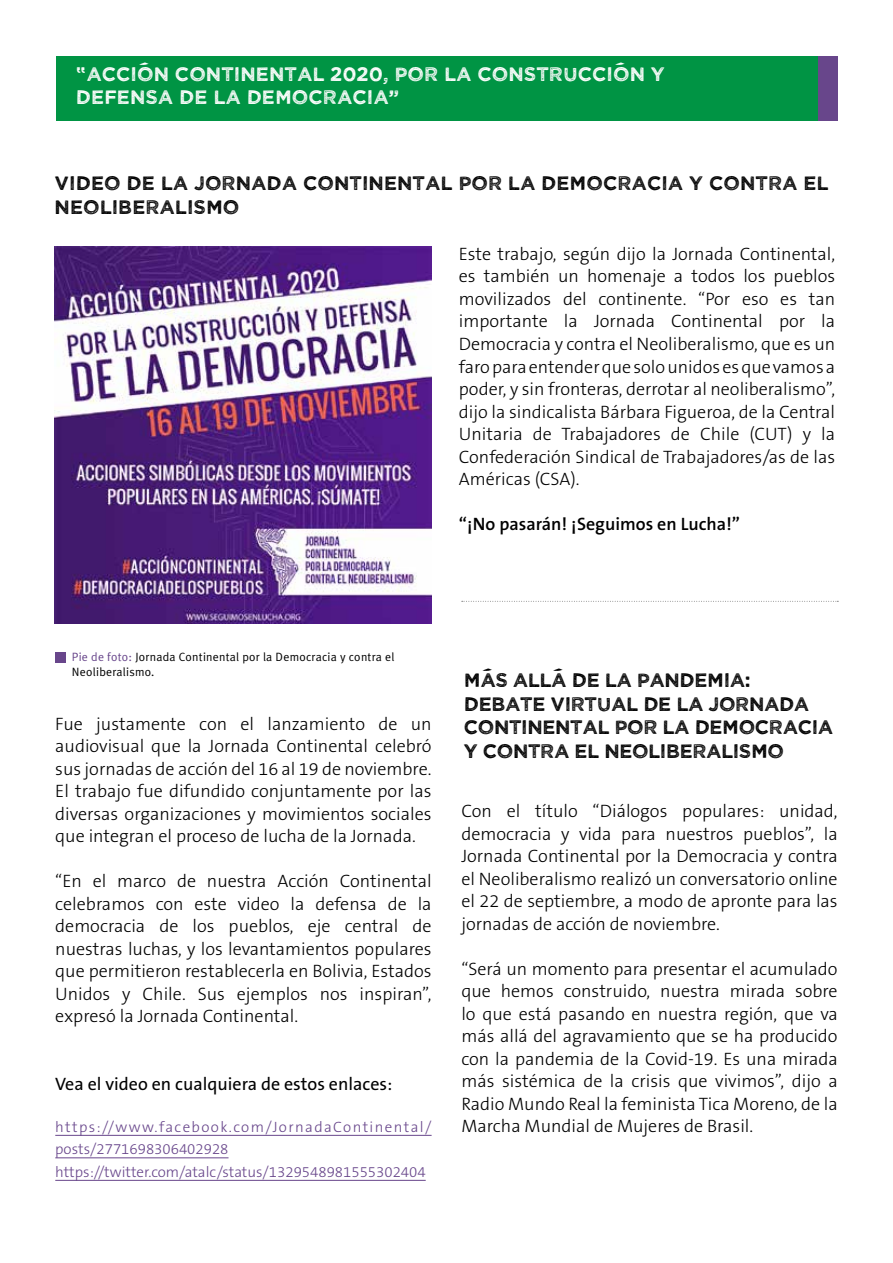
<style>
.page{position:relative;width:893px;height:1263px;background:#fff}
.page>*{position:absolute;margin:0;border:0;box-sizing:border-box;transform-origin:0 0}
.t1{font:19.5px/23.4px "Wicked Grit";letter-spacing:-.02em;color:#000}
.t2{font:19.5px/23.4px "Wicked Grit";color:#000}
.t3{font:19.5px/23.4px "Wicked Grit";color:#fff}
.t4{font:300 18px/22.5px "The Sans B3";color:#000;text-align:justify}
.t5{font:18px "The Sans B5 Plain";color:#000}
.t6{font:600 18px "The Sans B6";color:#000}
.t7{font:300 15px/22.5px "The Sans B3";color:#68468b}
.t8{font:12px/14.4px "Meta Plus Normal";letter-spacing:.02em;color:#000}
.s1{color:#68468b}
</style>
<div class="page">
<div style="left:56px;top:56px;width:778px;height:64px;background:#009444"></div>
<hr style="left:55px;top:1135px;width:377px;height:1px;background:#68468b">
<hr style="left:55px;top:1157px;width:174px;height:1px;background:#68468b">
<hr style="left:55px;top:1180px;width:371px;height:1px;background:#68468b">
<svg style="left:462px;top:601px;width:376px;height:1px"></svg>
<div style="left:55px;top:652px;width:10px;height:11px;background:#68468b"></div>
<img style="left:55px;top:247px;width:377px;height:377px">
<div style="left:818px;top:56px;width:20px;height:64px;background:#68468b"></div>
<p class="t3" style="left:76px;top:61px;width:591px">“ACCIÓN CONTINENTAL 2020, POR LA CONSTRUCCIÓN Y<br>DEFENSA DE LA DEMOCRACIA”</p>
<p class="t2" style="left:55px;top:170px;width:775px">VIDEO DE LA JORNADA CONTINENTAL POR LA DEMOCRACIA Y CONTRA EL<br>NEOLIBERALISMO</p>
<p class="t4" style="left:459px;top:243px;width:378px">Este trabajo, según dijo la Jornada Continental, es también un homenaje a todos los pueblos movilizados del continente. “Por eso es tan importante la Jornada Continental por la Democracia y contra el Neoliberalismo, que es un faro para entender que solo unidos es que vamos a poder, y sin fronteras, derrotar al neoliberalismo”, dijo la sindicalista Bárbara Figueroa, de la Central Unitaria de Trabajadores de Chile (CUT) y la Confederación Sindical de Trabajadores/as de las Américas (CSA).</p>
<p class="t6" style="left:459px;top:514px;width:283px">“¡No pasarán! ¡Seguimos en Lucha!”</p>
<p class="t8" style="left:72px;top:650px;width:324px"><span class="s1">Pie de foto:</span> Jornada Continental por la Democracia y contra el<br>Neoliberalismo.</p>
<p class="t4" style="left:55px;top:713px;width:378px">Fue justamente con el lanzamiento de un audiovisual que la Jornada Continental celebró sus jornadas de acción del 16 al 19 de noviembre.<br>El trabajo fue difundido conjuntamente por las diversas organizaciones y movimientos sociales que integran el proceso de lucha de la Jornada.</p>
<p class="t4" style="left:55px;top:871px;width:378px">“En el marco de nuestra Acción Continental celebramos con este video la defensa de la democracia de los pueblos, eje central de nuestras luchas, y los levantamientos populares que permitieron restablecerla en Bolivia, Estados Unidos y Chile. Sus ejemplos nos inspiran”, expresó la Jornada Continental.</p>
<p class="t5" style="left:55px;top:1074px;width:339px">Vea el video en cualquiera de estos enlaces:</p>
<p class="t7" style="left:55px;top:1116px;width:378px">https://www.facebook.com/JornadaContinental/ posts/2771698306402928 https://twitter.com/atalc/status/1329548981555302404</p>
<p class="t1" style="left:464px;top:667px;width:371px">MÁS ALLÁ DE LA PANDEMIA:<br>DEBATE VIRTUAL DE LA JORNADA<br>CONTINENTAL POR LA DEMOCRACIA<br>Y CONTRA EL NEOLIBERALISMO</p>
<p class="t4" style="left:461px;top:800px;width:378px">Con el título “Diálogos populares: unidad, democracia y vida para nuestros pueblos”, la Jornada Continental por la Democracia y contra el Neoliberalismo realizó un conversatorio online el 22 de septiembre, a modo de apronte para las jornadas de acción de noviembre.</p>
<p class="t4" style="left:461px;top:958px;width:378px">“Será un momento para presentar el acumulado que hemos construido, nuestra mirada sobre lo que está pasando en nuestra región, que va más allá del agravamiento que se ha producido con la pandemia de la Covid-19. Es una mirada más sistémica de la crisis que vivimos”, dijo a Radio Mundo Real la feminista Tica Moreno, de la Marcha Mundial de Mujeres de Brasil.</p>
</div>
